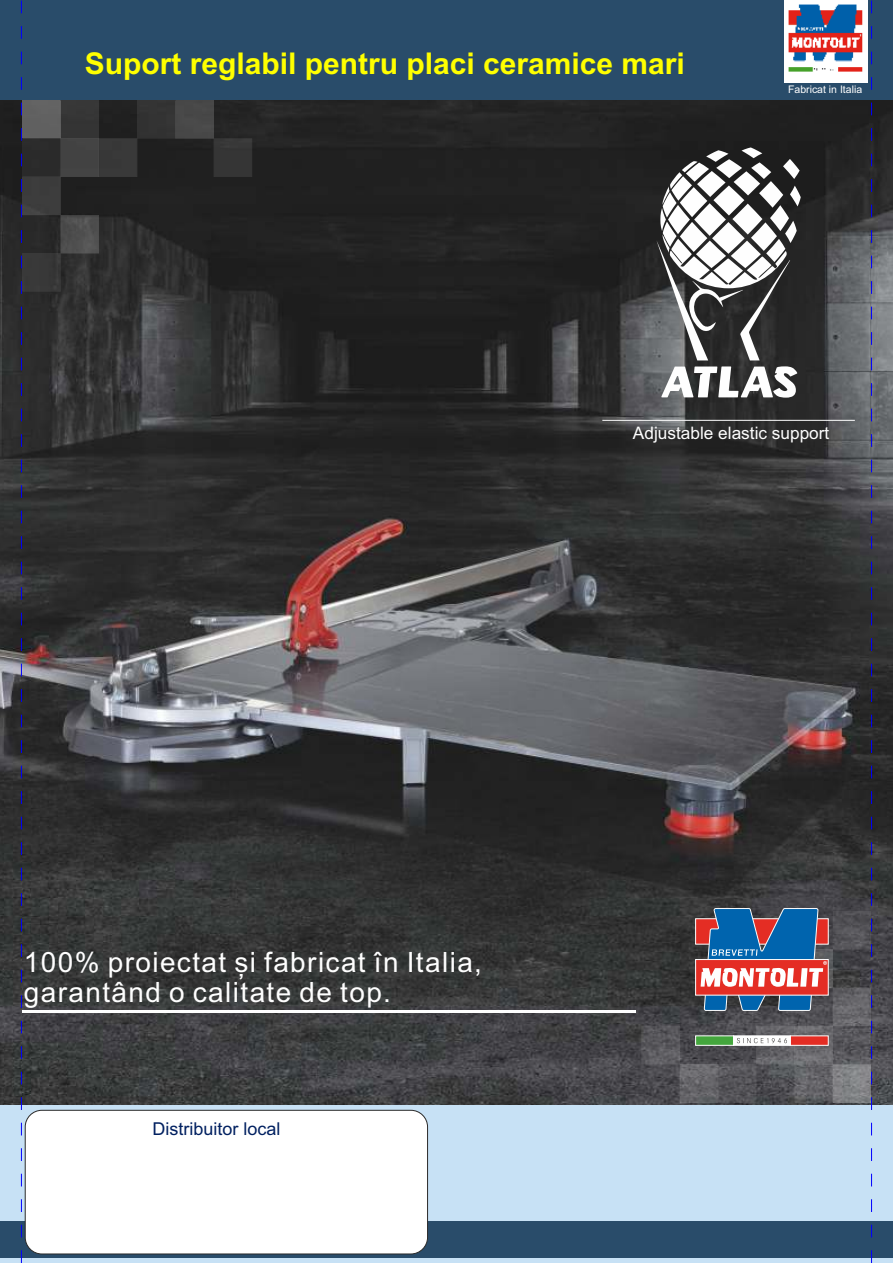
<style>
.page{position:relative;width:893px;height:1263px;background:#fff}
.page>*{position:absolute;margin:0;border:0;box-sizing:border-box;transform-origin:0 0}
.t1{font:700 30px "Arial";color:#ff0}
.t2{font:28.05px/30px "Arial";letter-spacing:.05em;color:#fefefe}
.t3{font:17.7px "Arial";color:#002060}
.t4{font:17.25px "Arial";color:#fefefe}
.t5{font:10.5px "Arial";color:#fff}
</style>
<div class="page">
<img style="left:0;top:99px;width:893px;height:1006px">
<div style="left:0;top:0;width:893px;height:99px;background:#294c6a"></div>
<div style="left:0;top:1105px;width:893px;height:158px;background:#c7e1f5"></div>
<div style="left:0;top:1221px;width:893px;height:36px;background:#294c6a"></div>
<img style="left:785px;top:0;width:48px;height:82px">
<svg style="left:656px;top:147px;width:145px;height:213px"></svg>
<svg style="left:661px;top:366px;width:136px;height:32px"></svg>
<hr style="left:602px;top:420px;width:253px;height:1px;background:#fefefe">
<div style="left:61px;top:215px;width:38px;height:38px;background:#4f4f4f"></div>
<div style="left:61px;top:177px;width:38px;height:38px;background:#1f1f1f"></div>
<div style="left:61px;top:138px;width:38px;height:39px;background:#424242"></div>
<div style="left:61px;top:100px;width:38px;height:38px;background:#343434"></div>
<div style="left:99px;top:138px;width:38px;height:39px;background:#393939"></div>
<div style="left:99px;top:100px;width:38px;height:38px;background:#202020"></div>
<div style="left:137px;top:138px;width:38px;height:39px;background:#1f1f1f"></div>
<div style="left:138px;top:100px;width:37px;height:38px;background:#333"></div>
<div style="left:175px;top:138px;width:39px;height:39px;background:#202020"></div>
<div style="left:176px;top:100px;width:37px;height:38px;background:#484848"></div>
<div style="left:214px;top:138px;width:38px;height:39px;background:#353535"></div>
<div style="left:214px;top:100px;width:38px;height:38px;background:#252525"></div>
<svg style="left:567px;top:1066px;width:34px;height:34px"></svg>
<hr style="left:22px;top:1010px;width:614px;height:3px;background:#fefefe">
<svg style="left:827px;top:911px;width:6px;height:38px"></svg>
<div style="left:795px;top:949px;width:38px;height:39px;background:#5b5e5f"></div>
<svg style="left:827px;top:988px;width:6px;height:38px"></svg>
<svg style="left:795px;top:1026px;width:38px;height:38px"></svg>
<svg style="left:797px;top:1066px;width:34px;height:34px"></svg>
<svg style="left:756px;top:1030px;width:39px;height:34px"></svg>
<svg style="left:758px;top:1066px;width:35px;height:34px"></svg>
<svg style="left:718px;top:1030px;width:38px;height:34px"></svg>
<svg style="left:720px;top:1066px;width:34px;height:34px"></svg>
<svg style="left:680px;top:1026px;width:38px;height:38px"></svg>
<svg style="left:682px;top:1066px;width:34px;height:34px"></svg>
<svg style="left:641px;top:1026px;width:39px;height:38px"></svg>
<svg style="left:643px;top:1066px;width:35px;height:34px"></svg>
<div style="left:695px;top:1035px;width:39px;height:11px;background:#44a63d;border:1px solid #fefefe"></div>
<div style="left:790px;top:1035px;width:39px;height:11px;background:#e42d24;border:1px solid #fefefe"></div>
<div style="left:733px;top:1035px;width:58px;height:11px;background:#fefefe;border:1px solid #fefefe"></div>
<svg style="left:737px;top:1038px;width:50px;height:5px"></svg>
<div style="left:695px;top:918px;width:134px;height:26px;background:#e42d24;border:1px solid #fefefe"></div>
<div style="left:695px;top:959px;width:134px;height:36px;background:#e42d24;border:1px solid #fefefe"></div>
<svg style="left:701px;top:908px;width:126px;height:122px"></svg>
<svg style="left:21px;top:0;width:40px;height:1263px;background:#363a41"></svg>
<svg style="left:833px;top:0;width:39px;height:1263px;background:#575a62"></svg>
<div style="left:25px;top:1110px;width:403px;height:144px;background:#fff;border:1px solid #2b2a29;border-radius:17px"></div>
<img style="left:827px;top:1211px;width:51px;height:48px">
<div style="left:449px;top:1109px;width:283px;height:110px;background:#c7e1f5;border:1px solid #294c6a;border-radius:12px"></div>
<img style="left:425px;top:1120px;width:29px;height:124px">
<div style="left:47px;top:1106px;width:97px;height:98px;background:linear-gradient(to right,#fff,#fff)"></div>
<img style="left:48px;top:1108px;width:94px;height:93px">
<p class="t1" style="left:85px;top:53px;width:602px">Suport reglabil pentru placi ceramice mari</p>
<p class="t5" style="left:788px;top:85px;width:76px">Fabricat in Italia</p>
<p class="t4" style="left:633px;top:426px;width:198px">Adjustable elastic support</p>
<p class="t2" style="left:24px;top:949px;width:460px">100% proiectat și fabricat în Italia, garantând o calitate de top.</p>
<p class="t3" style="left:153px;top:1122px;width:130px">Distribuitor local</p>
</div>
